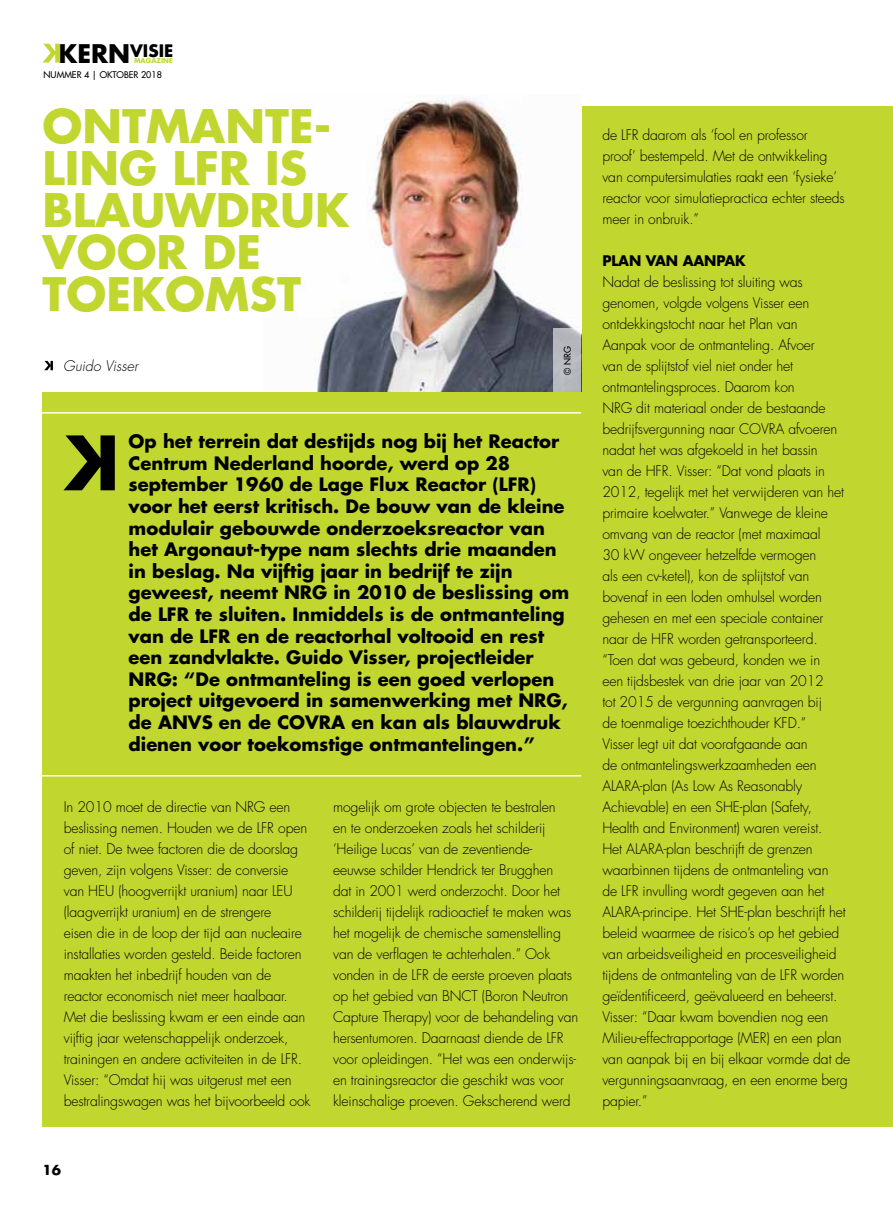
<style>
.page{position:relative;width:893px;height:1212px;background:#fff}
.page>*{position:absolute;margin:0;border:0;box-sizing:border-box;transform-origin:0 0}
.t1{font:700 45px/42px "Futura";color:#c1d72f}
.t2{font:700 18px/21.6px "Futura";color:#000}
.t3{font:700 16.8px "Futura";color:#000}
.t4{font:300 14.25px/21px "Futura";letter-spacing:-.01em;color:#000}
.t5{font:700 14.25px "Futura";letter-spacing:-.01em;color:#000}
.t6{font:italic 300 14.25px "Futura";color:#000}
.t7{font:700 13.5px "Futura";color:#000}
.t8{font:9px "Futura";color:#000}
.t9{font:700 6.6px "Futura";color:#c1d72f}
.s1{font-size:25.05px}
</style>
<div class="page">
<svg style="left:43px;top:44px;width:17px;height:19px"></svg>
<div style="left:43px;top:106px;width:850px;height:1021px;background:#c1d72f"></div>
<div style="left:30px;top:94px;width:551px;height:298px;background:#fff"></div>
<img style="left:315px;top:98px;width:263px;height:294px">
<hr style="left:35px;top:412px;width:546px;height:2px;background:#fff">
<hr style="left:35px;top:775px;width:546px;height:1px;background:#fff">
<svg style="left:64px;top:435px;width:51px;height:55px"></svg>
<div style="left:553px;top:329px;width:28px;height:63px;background:#b6b8bd"></div>
<svg style="left:44px;top:361px;width:9px;height:9px"></svg>
<p class="t3" style="left:59px;top:39px;width:116px"><span class="s1">KERN</span>VISIE</p>
<p class="t9" style="left:134px;top:56px;width:32px">Magazine</p>
<p class="t8" style="left:44px;top:69px;width:120px">NUMMER 4 | OKTOBER 2018</p>
<h1 class="t1" style="left:43px;top:103px;width:305px">Ontmante&shy;ling LFR IS blauwdruk voor de toekomst</h1>
<p class="t6" style="left:63px;top:356px;width:76px">Guido Visser</p>
<p class="t8" style="left:562px;top:375px;width:30px;rotate:-90deg">© NRG</p>
<p class="t2" style="left:129px;top:430px;width:442px">Op het terrein dat destijds nog bij het Reactor Centrum Nederland hoorde, werd op 28 september 1960 de Lage Flux Reactor (LF R) voor het eerst kritisch. De bouw van de kleine modulair gebouwde onderzoeksreactor van het Argonaut-type nam slechts drie maanden in beslag. Na vijftig jaar in bedrijf te zijn geweest, neemt NRG in 2010 de beslissing om de LFR te sluiten. Inmiddels is de ontmanteling van de LF R en de reactorhal voltooid en rest een zandvlakte. Guido Visser, projectleider NRG: “De ontmanteling is een goed verlopen project uitgevoerd in samenwerking met NRG, de ANVS en de COVRA en kan als blauwdruk dienen voor toekomstige ontmantelingen.”</p>
<p class="t4" style="left:64px;top:796px;width:248px">In 2010 moet de directie van NRG een beslissing nemen. Houden we de LFR open of niet. De twee factoren die de doorslag geven, zijn volgens Visser: de conversie van HEU (hoogverrijkt uranium) naar LEU (laagverrijkt uranium) en de strengere<br>eisen die in de loop der tijd aan nucleaire installaties worden gesteld. Beide factoren maakten het inbedrijf houden van de reactor economisch niet meer haalbaar.<br>Met die beslissing kwam er een einde aan vijftig jaar wetenschappelijk onderzoek, trainingen en andere activiteiten in de LFR.<br>Visser: “Omdat hij was uitgerust met een bestralingswagen was het bijvoorbeeld ook</p>
<p class="t4" style="left:333px;top:796px;width:247px">mogelijk om grote objecten te bestralen<br>en te onderzoeken zoals het schilderij ‘Heilige Lucas’ van de zeventiende&shy;eeuwse schilder Hendrick ter Brugghen<br>dat in 2001 werd onderzocht. Door het schilderij tijdelijk radioactief te maken was het mogelijk de chemische samenstelling van de verflagen te achterhalen.” Ook vonden in de LFR de eerste proeven plaats op het gebied van BNCT (Boron Neutron Capture Therapy) voor de behandeling van hersentumoren. Daarnaast diende de LFR voor opleidingen. “Het was een onderwijs&shy;en trainingsreactor die geschikt was voor kleinschalige proeven. Gekscherend werd</p>
<p class="t7" style="left:43px;top:1160px;width:20px">16</p>
<p class="t4" style="left:602px;top:124px;width:244px">de LFR daarom als ‘fool en professor proof’ bestempeld. Met de ontwikkeling van computersimulaties raakt een ‘fysieke’ reactor voor simulatiepractica echter steeds meer in onbruik.”</p>
<p class="t5" style="left:602px;top:251px;width:144px">Plan van Aan pak</p>
<p class="t4" style="left:602px;top:271px;width:250px">Nadat de beslissing tot sluiting was genomen, volgde volgens Visser een ontdekkingstocht naar het Plan van<br>Aanpak voor de ontmanteling. Afvoer<br>van de splijtstof viel niet onder het ontmantelingsproces. Daarom kon<br>NRG dit materiaal onder de bestaande bedrijfsvergunning naar COVRA afvoeren nadat het was afgekoeld in het bassin<br>van de HFR. Visser: “Dat vond plaats in 2012, tegelijk met het verwijderen van het primaire koelwater.” Vanwege de kleine omvang van de reactor (met maximaal<br>30 kW ongeveer hetzelfde vermogen<br>als een cv-ketel), kon de splijtstof van bovenaf in een loden omhulsel worden gehesen en met een speciale container naar de HFR worden getransporteerd. “Toen dat was gebeurd, konden we in<br>een tijdsbestek van drie jaar van 2012<br>tot 2015 de vergunning aanvragen bij<br>de toenmalige toezichthouder KFD.”<br>Visser legt uit dat voorafgaande aan<br>de ontmantelingswerkzaamheden een ALARA-plan (As Low As Reasonably Achievable) en een SHE-plan (Safety, Health and Environment) waren vereist.<br>Het ALARA-plan beschrijft de grenzen waarbinnen tijdens de ontmanteling van<br>de LFR invulling wordt gegeven aan het ALARA-principe. Het SHE-plan beschrijft het beleid waarmee de risico’s op het gebied van arbeidsveiligheid en procesveiligheid tijdens de ontmanteling van de LFR worden geïdentificeerd, geëvalueerd en beheerst.<br>Visser: “Daar kwam bovendien nog een Milieu-effectrapportage (MER) en een plan van aanpak bij en bij elkaar vormde dat de vergunningsaanvraag, en een enorme berg papier.”</p>
</div>
